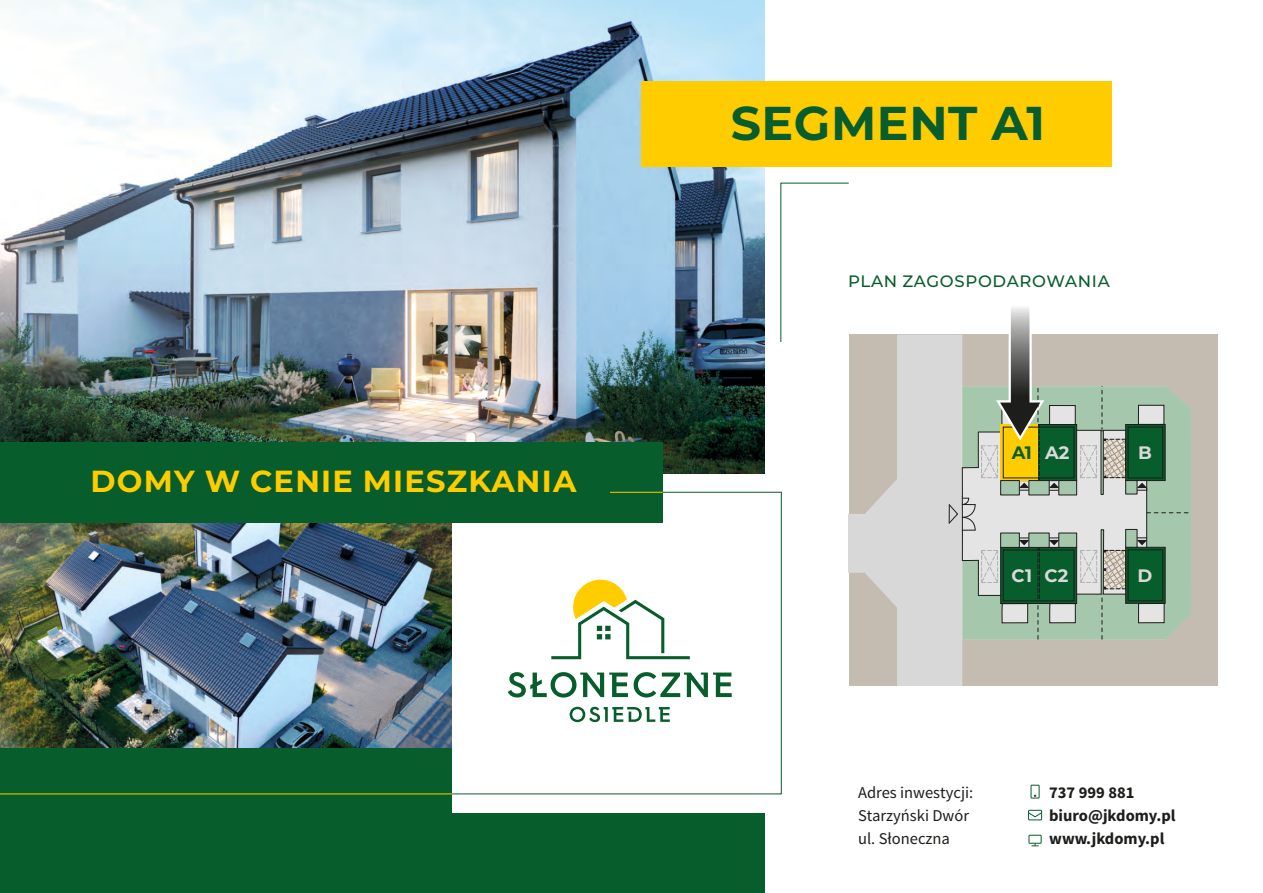
<style>
.page{position:relative;width:1263px;height:893px;background:#fff}
.page>*{position:absolute;margin:0;border:0;box-sizing:border-box;transform-origin:0 0}
.t1{font:700 47.4px "Montserrat";letter-spacing:.015em;color:#075d2b}
.t2{font:700 30.45px "Montserrat";letter-spacing:.04em;color:#fc0}
.t3{font:700 18px "Montserrat";color:#dadada}
.t4{font:700 18px "Montserrat";color:#075d2b}
.t5{font:16.5px/23px "Source Sans Pro";color:#1d1d1b}
.t6{font:700 16.5px/23px "Source Sans Pro";color:#1d1d1b}
.t7{font:500 16.5px "Montserrat";letter-spacing:.04em;color:#075d2b}
.s1{color:#dadada}
</style>
<div class="page">
<div style="left:849px;top:335px;width:369px;height:351px;background:#c5bcb1"></div>
<svg style="left:1126px;top:386px;width:65px;height:253px;background:#a8c5ad"></svg>
<svg style="left:1137px;top:404px;width:28px;height:20px"></svg>
<img style="left:0;top:0;width:765px;height:474px">
<div style="left:641px;top:81px;width:470px;height:85px;background:#fc0"></div>
<div style="left:0;top:619px;width:765px;height:274px;background:#075d2b"></div>
<img style="left:0;top:522px;width:451px;height:226px">
<div style="left:452px;top:500px;width:321px;height:313px;background:#fff"></div>
<div style="left:0;top:442px;width:663px;height:80px;background:#075d2b"></div>
<svg style="left:451px;top:491px;width:331px;height:304px"></svg>
<hr style="left:0;top:793px;width:452px;height:1px;background:#fc0">
<div style="left:1028px;top:835px;width:13px;height:9px;border:1px solid #075d2b"></div>
<svg style="left:1032px;top:843px;width:6px;height:3px"></svg>
<div style="left:1028px;top:810px;width:14px;height:10px;border:1px solid #075d2b"></div>
<svg style="left:1028px;top:812px;width:15px;height:6px"></svg>
<div style="left:1030px;top:785px;width:9px;height:13px;border:1px solid #075d2b"></div>
<hr style="left:610px;top:492px;width:53px;height:1px;background:#fc0">
<hr style="left:1146px;top:488px;width:1px;height:52px;background:#1d1d1b">
<div style="left:1138px;top:603px;width:26px;height:20px;background:#e4e4e4;border:1px solid #1d1d1b"></div>
<div style="left:1125px;top:547px;width:40px;height:57px;background:#075d2b;border:1px solid #1d1d1b"></div>
<div style="left:1128px;top:549px;width:35px;height:52px;border:1px solid #1d1d1b"></div>
<div style="left:1125px;top:424px;width:40px;height:57px;background:#075d2b;border:1px solid #1d1d1b"></div>
<div style="left:1128px;top:427px;width:35px;height:51px;border:1px solid #1d1d1b"></div>
<svg style="left:1137px;top:480px;width:10px;height:11px"></svg>
<svg style="left:1137px;top:537px;width:10px;height:10px"></svg>
<div style="left:1125px;top:480px;width:12px;height:14px;background:#a5c8ac;border:1px solid #1d1d1b"></div>
<div style="left:1125px;top:529px;width:12px;height:19px;background:#a5c8ac;border:1px solid #1d1d1b"></div>
<svg style="left:1147px;top:512px;width:43px;height:1px"></svg>
<svg style="left:780px;top:182px;width:346px;height:504px"></svg>
<h2 class="t2" style="left:90px;top:462px;width:487px">DOMY W CENIE MIESZKANIA</h2>
<h1 class="t1" style="left:731px;top:94px;width:316px">SEGMENT A1</h1>
<p class="t7" style="left:848px;top:271px;width:263px">PLAN ZAGOSPODAROWANIA</p>
<p class="t4" style="left:1012px;top:441px;width:59px">A1 <span class="s1">A2</span></p>
<p class="t3" style="left:1138px;top:441px;width:15px">B</p>
<p class="t3" style="left:1011px;top:564px;width:58px">C1 C2</p>
<p class="t3" style="left:1137px;top:564px;width:16px">D</p>
<p class="t5" style="left:858px;top:782px;width:117px">Adres inwestycji:<br>Starzyński Dwór ul. Słoneczna</p>
<p class="t6" style="left:1049px;top:782px;width:128px">737 999 881 biuro@jkdomy.pl www.jkdomy.pl</p>
</div>
